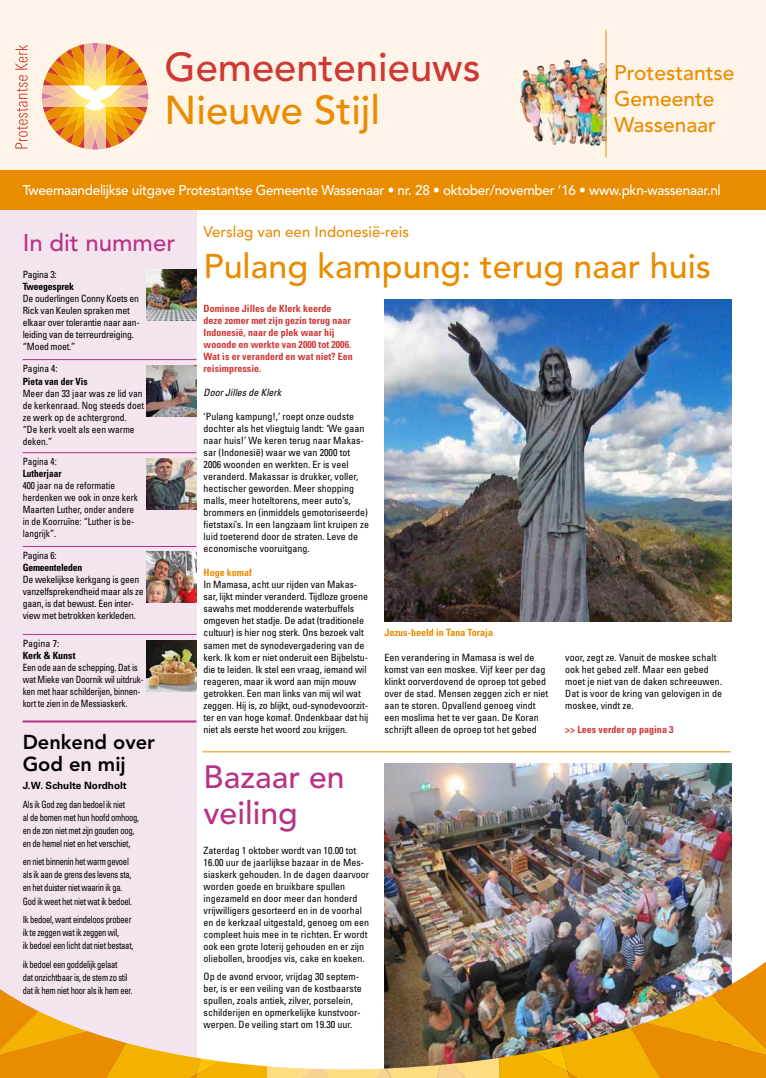
<style>
.page{position:relative;width:766px;height:1078px;background:#fff}
.page>*{position:absolute;margin:0;border:0;box-sizing:border-box;transform-origin:0 0}
.t1{font:500 40px "Avenir LT Std";color:#cf3835}
.t2{font:500 40px "Avenir LT Std";color:#e98c00}
.t3{font:500 34px "Avenir LT Std";color:#e98c00}
.t4{font:500 32px/36px "Avenir LT Std";color:#b73285}
.t5{font:500 24px "Avenir LT Std";color:#b73285}
.t6{font:500 21px/26px "Avenir LT Std";color:#e98c00}
.t7{font:800 20px/22px "Avenir LT Std";color:#000}
.t8{font:500 15px "Avenir LT Std";color:#e98c00}
.t9{font:500 14px "Avenir LT Std";letter-spacing:-.02em;color:#fff;scale:.96 1}
.t10{font:condensed 10px/12px "Univers LT Std";color:#000}
.t11{font:condensed 10px/13px "Univers LT Std";letter-spacing:-.03em;color:#000;scale:.86 1}
.t12{font:condensed 10px/12px "Univers LT Std";letter-spacing:-.02em;color:#000}
.t13{font:700 condensed 10px/12px "Univers LT Std";color:#cf3835}
.t14{font:condensed 10px/12px "Univers LT Std";color:#000;scale:.93 1}
.t15{font:condensed 10px/12px "Univers LT Std";letter-spacing:-.02em;color:#000;scale:.91 1}
.t16{font:condensed 10px/12px "Univers LT Std";color:#000;scale:.95 1}
.t17{font:700 condensed 10px "Univers LT Std";color:#e98c00}
.t18{font:700 condensed 10px "Univers LT Std";letter-spacing:-.02em;color:#000}
.t19{font:700 10px "Univers LT Std";color:#000}
.t20{font:italic condensed 10px "Univers LT Std";color:#000}
.t21{font:700 condensed 10px "Univers LT Std";color:#000;scale:.95 1}
.t22{font:700 condensed 10px "Univers LT Std";color:#000;scale:.93 1}
.t23{font:700 condensed 10px "Univers LT Std";color:#000}
</style>
<div class="page">
<img style="left:384px;top:763px;width:347px;height:198px">
<div style="left:0;top:210px;width:196px;height:867px;background:#f3e4ef"></div>
<img style="left:0;top:961px;width:765px;height:116px">
<div style="left:0;top:0;width:765px;height:196px;background:#fef4e8"></div>
<div style="left:0;top:170px;width:765px;height:40px;background:#e98c00"></div>
<svg style="left:15px;top:45px;width:13px;height:103px"></svg>
<svg style="left:42px;top:43px;width:106px;height:106px"></svg>
<img style="left:520px;top:58px;width:85px;height:88px">
<hr style="left:605px;top:30px;width:1px;height:127px;background:#e98c00">
<hr style="left:23px;top:720px;width:173px;height:2px;background:#b73285">
<hr style="left:23px;top:633px;width:173px;height:1px;background:#b73285">
<hr style="left:23px;top:546px;width:173px;height:1px;background:#b73285">
<hr style="left:23px;top:452px;width:173px;height:1px;background:#b73285">
<hr style="left:23px;top:359px;width:173px;height:1px;background:#b73285">
<img style="left:147px;top:269px;width:49px;height:51px">
<img style="left:147px;top:458px;width:49px;height:51px">
<img style="left:147px;top:365px;width:49px;height:51px">
<img style="left:147px;top:551px;width:49px;height:51px">
<hr style="left:202px;top:751px;width:528px;height:1px;background:#e98c00">
<img style="left:147px;top:640px;width:49px;height:51px">
<img style="left:384px;top:299px;width:347px;height:322px">
<h1 class="t1" style="left:164px;top:44px;width:317px">Gemeentenieuws</h1>
<h1 class="t2" style="left:164px;top:87px;width:217px">Nieuwe Stijl</h1>
<h3 class="t6" style="left:614px;top:60px;width:122px">Protestantse<br>Gemeente<br>Wassenaar</h3>
<h3 class="t9" style="left:23px;top:182px;width:728px">Tweemaandelijkse uitgave Protestantse Gemeente Wassenaar • nr. 28 • oktober/november ’16 • www.pkn-wassenaar.nl</h3>
<h3 class="t5" style="left:23px;top:228px;width:154px">In dit nummer</h3>
<p class="t10" style="left:23px;top:268px;width:36px">Pagina 3:</p>
<p class="t18" style="left:23px;top:280px;width:53px">Tweegesprek</p>
<p class="t12" style="left:23px;top:292px;width:118px">De ouderlingen Conny Koets en<br>Rick van Keulen spraken met elkaar over tolerantie naar aan&shy;leiding van de terreurdreiging. “Moed moet.”</p>
<p class="t16" style="left:23px;top:363px;width:38px">Pagina 4:</p>
<p class="t21" style="left:23px;top:375px;width:70px">Pieta van der Vis</p>
<p class="t16" style="left:23px;top:387px;width:129px">Meer dan 33 jaar was ze lid van de kerkenraad. Nog steeds doet ze werk op de achtergrond.<br>“De kerk voelt als een warme deken.”</p>
<p class="t14" style="left:23px;top:455px;width:38px">Pagina 4:</p>
<p class="t22" style="left:23px;top:467px;width:43px">Lutherjaar</p>
<p class="t14" style="left:23px;top:479px;width:125px">400 jaar na de reformatie herdenken we ook in onze kerk<br>Maarten Luther, onder andere in de Koorruïne: “Luther is be&shy;langrijk”.</p>
<p class="t10" style="left:23px;top:549px;width:36px">Pagina 6:</p>
<p class="t18" style="left:23px;top:561px;width:61px">Gemeenteleden</p>
<p class="t12" style="left:23px;top:573px;width:122px">De wekelijkse kerkgang is geen vanzelfsprekendheid maar als ze gaan, is dat bewust. Een inter&shy;view met betrokken kerkleden.</p>
<p class="t10" style="left:23px;top:637px;width:38px">Pagina 7:</p>
<p class="t23" style="left:23px;top:649px;width:54px">Kerk &amp; Kunst</p>
<p class="t15" style="left:23px;top:661px;width:134px">Een ode aan de schepping. Dat is wat Mieke van Doornik wil uitdruk&shy;ken met haar schilderijen, binnen&shy;kort te zien in de Messiaskerk.</p>
<h3 class="t7" style="left:23px;top:731px;width:134px">Denkend over<br>God en mij</h3>
<p class="t19" style="left:23px;top:779px;width:106px">J.W. Schulte Nordholt</p>
<p class="t11" style="left:23px;top:797px;width:137px">Als ik God zeg dan bedoel ik niet<br>al de bomen met hun hoofd omhoog, en de zon niet met zijn gouden oog, en de hemel niet en het verschiet,</p>
<p class="t11" style="left:23px;top:855px;width:128px">en niet binnenin het warm gevoel als ik aan de grens des levens sta, en het duister niet waarin ik ga.<br>God ik weet het niet wat ik bedoel.</p>
<p class="t11" style="left:23px;top:912px;width:130px">Ik bedoel, want eindeloos probeer ik te zeggen wat ik zeggen wil,<br>ik bedoel een licht dat niet bestaat,</p>
<p class="t11" style="left:23px;top:957px;width:129px">ik bedoel een goddelijk gelaat<br>dat onzichtbaar is, de stem zo stil dat ik hem niet hoor als ik hem eer.</p>
<h3 class="t8" style="left:203px;top:223px;width:207px">Verslag van een Indonesië-reis</h3>
<h2 class="t3" style="left:203px;top:246px;width:509px">Pulang kampung: terug naar huis</h2>
<p class="t13" style="left:203px;top:302px;width:151px">Dominee Jilles de Klerk keerde<br>deze zomer met zijn gezin terug naar<br>Indonesië, naar de plek waar hij woonde en werkte van 2000 tot 2006.<br>Wat is er veranderd en wat niet? Een reisimpressie.</p>
<p class="t20" style="left:203px;top:386px;width:79px">Door Jilles de Klerk</p>
<p class="t10" style="left:203px;top:410px;width:167px">‘Pulang kampung!,’ roept onze oudste dochter als het vliegtuig landt: ‘We gaan naar huis!’ We keren terug naar Makas&shy;sar (Indonesië) waar we van 2000 tot 2006 woonden en werkten. Er is veel veranderd. Makassar is drukker, voller, hectischer geworden. Meer shopping malls, meer hoteltorens, meer auto’s, brommers en (inmiddels gemotoriseerde) fietstaxi’s. In een langzaam lint kruipen ze luid toeterend door de straten. Leve de economische vooruitgang.</p>
<p class="t17" style="left:203px;top:566px;width:50px">Hoge komaf</p>
<p class="t10" style="left:203px;top:578px;width:166px">In Mamasa, acht uur rijden van Makas&shy;sar, lijkt minder veranderd. Tijdloze groene sawahs met modderende waterbuffels omgeven het stadje. De adat (traditionele cultuur) is hier nog sterk. Ons bezoek valt samen met de synodevergadering van de kerk. Ik kom er niet onderuit een Bijbelstu&shy;die te leiden. Ik stel een vraag, iemand wil reageren, maar ik word aan mijn mouw getrokken. Een man links van mij wil wat zeggen. Hij is, zo blijkt, oud-synodevoorzit&shy;ter en van hoge komaf. Ondenkbaar dat hij niet als eerste het woord zou krijgen.</p>
<p class="t17" style="left:384px;top:626px;width:110px">Jezus-beeld in Tana Toraja</p>
<p class="t10" style="left:384px;top:650px;width:165px">Een verandering in Mamasa is wel de komst van een moskee. Vijf keer per dag klinkt oorverdovend de oproep tot gebed over de stad. Mensen zeggen zich er niet aan te storen. Opvallend genoeg vindt een moslima het te ver gaan. De Koran schrijft alleen de oproep tot het gebed</p>
<p class="t10" style="left:565px;top:650px;width:158px">voor, zegt ze. Vanuit de moskee schalt ook het gebed zelf. Maar een gebed moet je niet van de daken schreeuwen.<br>Dat is voor de kring van gelovigen in de moskee, vindt ze.</p>
<p class="t13" style="left:565px;top:722px;width:110px">&gt;&gt; Lees verder op pagina 3</p>
<h3 class="t4" style="left:203px;top:759px;width:143px">Bazaar en veiling</h3>
<p class="t10" style="left:203px;top:844px;width:167px">Zaterdag 1 oktober wordt van 10.00 tot 16.00 uur de jaarlijkse bazaar in de Mes&shy;siaskerk gehouden. In de dagen daarvoor worden goede en bruikbare spullen ingezameld en door meer dan honderd vrijwilligers gesorteerd en in de voorhal en de kerkzaal uitgestald, genoeg om een compleet huis mee in te richten. Er wordt ook een grote loterij gehouden en er zijn oliebollen, broodjes vis, cake en koeken.</p>
<p class="t10" style="left:203px;top:969px;width:160px">Op de avond ervoor, vrijdag 30 septem&shy;ber, is er een veiling van de kostbaarste spullen, zoals antiek, zilver, porselein, schilderijen en opmerkelijke kunstvoor&shy;werpen. De veiling start om 19.30 uur.</p>
</div>
